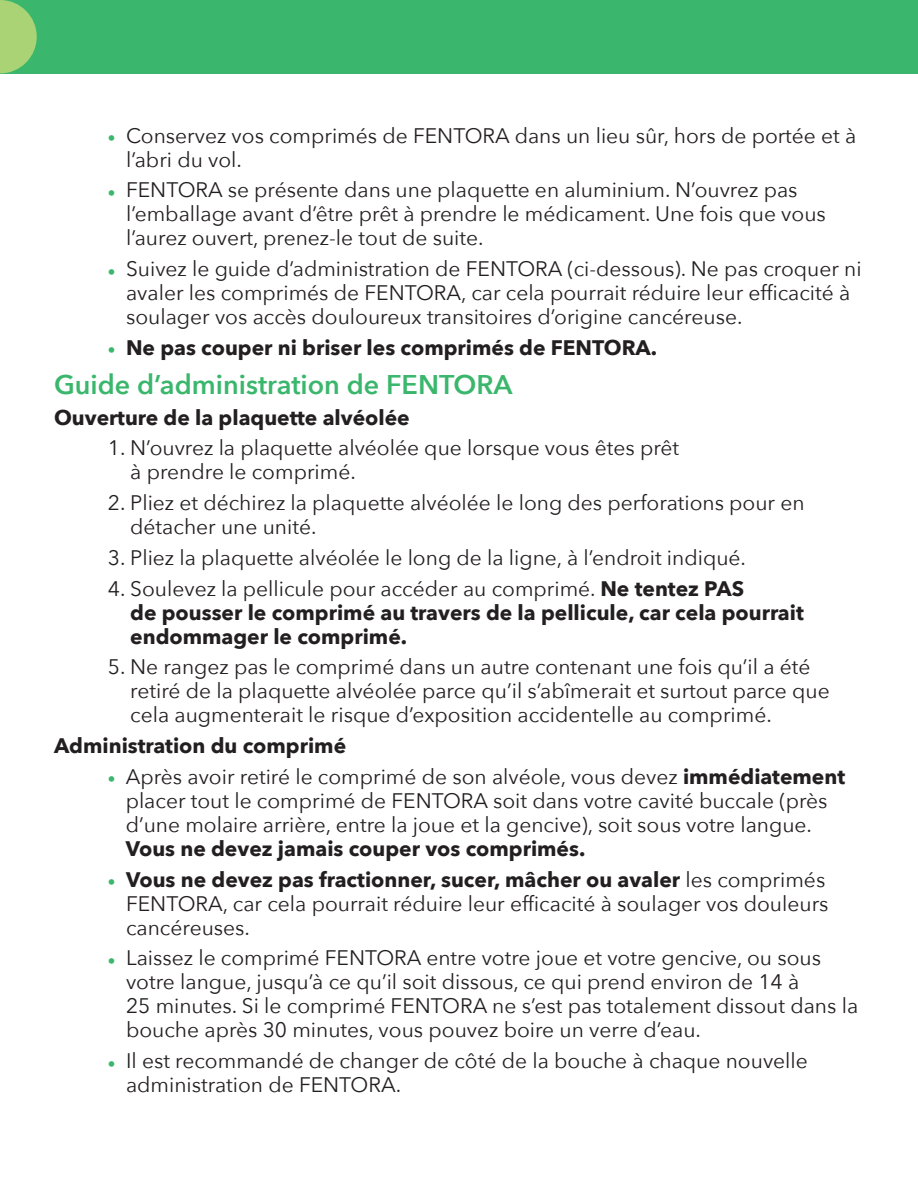
<style>
.page{position:relative;width:918px;height:1188px;background:#fff}
.page>*{position:absolute;margin:0;border:0;box-sizing:border-box;transform-origin:0 0}
.copy{font:600 27px "Avenir Next";color:#3ab76c}
.copy-2{font:21px/24px "Avenir Next";color:#231f20}
.copy-3{font:700 21px/24px "Avenir Next";color:#231f20}
.s1{font-weight:800;color:#3ab76c}
.s2{font-weight:400}
.s3{font-weight:700}
</style>
<div class="page">
<div style="left:0;top:0;width:918px;height:73px;background:#3ab76c"></div>
<svg style="left:0;top:0;width:37px;height:73px"></svg>
<p class="copy-2" style="left:126px;top:122px;width:732px;text-indent:-18px"><span class="s1">·</span> Conservez vos comprimés de FENTORA dans un lieu sûr, hors de portée et à l’abri du vol.</p>
<p class="copy-2" style="left:126px;top:177px;width:701px;text-indent:-18px"><span class="s1">·</span> FENTORA se présente dans une plaquette en aluminium. N’ouvrez pas l’emballage avant d’être prêt à prendre le médicament. Une fois que vous l’aurez ouvert, prenez-le tout de suite.</p>
<p class="copy-2" style="left:126px;top:256px;width:737px;text-indent:-18px"><span class="s1">·</span> Suivez le guide d’administration de FENTORA (ci-dessous). Ne pas croquer ni avaler les comprimés de FENTORA, car cela pourrait réduire leur efficacité à soulager vos accès douloureux transitoires d’origine cancéreuse.</p>
<p class="copy-3" style="left:108px;top:335px;width:551px"><span class="s1">·</span> Ne pas couper ni briser les comprimés de FENTORA.</p>
<p class="copy" style="left:54px;top:361px;width:460px">Guide d’administration de FENTORA</p>
<p class="copy-3" style="left:54px;top:405px;width:357px">Ouverture de la plaquette alvéolée</p>
<p class="copy-2" style="left:130px;top:435px;width:550px;text-indent:-22px">1. N’ouvrez la plaquette alvéolée que lorsque vous êtes prêt à prendre le comprimé.</p>
<p class="copy-2" style="left:130px;top:490px;width:676px;text-indent:-22px">2. Pliez et déchirez la plaquette alvéolée le long des perforations pour en détacher une unité.</p>
<p class="copy-2" style="left:108px;top:545px;width:640px">3. Pliez la plaquette alvéolée le long de la ligne, à l’endroit indiqué.</p>
<p class="copy-3" style="left:130px;top:576px;width:675px;text-indent:-22px"><span class="s2">4. Soulevez la pellicule pour accéder au comprimé.</span> Ne tentez PAS<br>de pousser le comprimé au travers de la pellicule, car cela pourrait endommager le comprimé.</p>
<p class="copy-2" style="left:130px;top:654px;width:701px;text-indent:-22px">5. Ne rangez pas le comprimé dans un autre contenant une fois qu’il a été retiré de la plaquette alvéolée parce qu’il s’abîmerait et surtout parce que cela augmenterait le risque d’exposition accidentelle au comprimé.</p>
<p class="copy-3" style="left:54px;top:733px;width:294px">Administration du comprimé</p>
<p class="copy-2" style="left:126px;top:764px;width:721px;text-indent:-18px"><span class="s1">·</span> Après avoir retiré le comprimé de son alvéole, vous devez <span class="s3">immédiatement </span>placer tout le comprimé de FENTORA soit dans votre cavité buccale (près d’une molaire arrière, entre la joue et la gencive), soit sous votre langue.<br><span class="s3">Vous ne devez jamais couper vos comprimés.</span></p>
<p class="copy-2" style="left:126px;top:866px;width:704px;text-indent:-18px"><span class="s1">·</span> <span class="s3">Vous ne devez pas fractionner, sucer, mâcher ou avaler</span> les comprimés<br>FENTORA, car cela pourrait réduire leur efficacité à soulager vos douleurs cancéreuses.</p>
<p class="copy-2" style="left:126px;top:945px;width:734px;text-indent:-18px"><span class="s1">·</span> Laissez le comprimé FENTORA entre votre joue et votre gencive, ou sous votre langue, jusqu’à ce qu’il soit dissous, ce qui prend environ de 14 à<br>25 minutes. Si le comprimé FENTORA ne s’est pas totalement dissout dans la bouche après 30 minutes, vous pouvez boire un verre d’eau.</p>
<p class="copy-2" style="left:126px;top:1048px;width:683px;text-indent:-18px"><span class="s1">·</span> Il est recommandé de changer de côté de la bouche à chaque nouvelle administration de FENTORA.</p>
</div>
